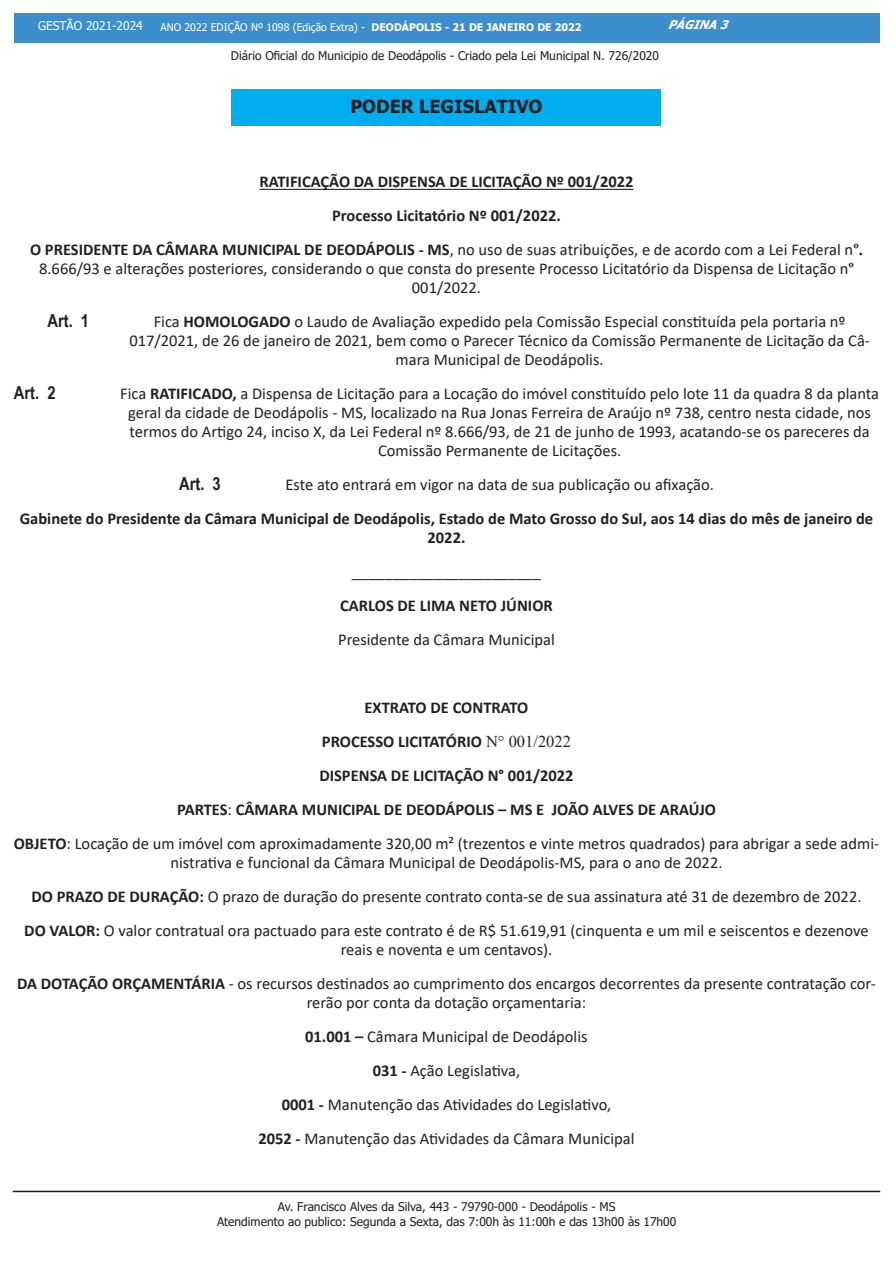
<style>
.page{position:relative;width:893px;height:1263px;background:#fff}
.page>*{position:absolute;margin:0;border:0;box-sizing:border-box;transform-origin:0 0}
.t1{font:700 18px "Tahoma";color:#231f20}
.t2{font:700 18px "Arial Narrow";color:#231f20}
.t3{font:16.5px/18.9px "Calibri";color:#231f20;text-align:center}
.t4{font:700 16.5px/18.9px "Calibri";color:#231f20;text-align:center}
.t5{font:12px/14.4px "Tahoma";color:#231f20;text-align:center}
.t6{font:12px "Tahoma";color:#fff}
.t7{font:italic 700 12px "Tahoma";color:#fff}
.t8{font:10.5px "Tahoma";color:#fff}
.s1{font-weight:700}
.s2{font-family:"Times New Roman";font-weight:700}
.s3{font-family:"Times New Roman";font-weight:400}
.s4{font-weight:400}
</style>
<div class="page">
<div style="left:14px;top:14px;width:865px;height:29px;background:#3c8ecc"></div>
<hr style="left:13px;top:1191px;width:867px;height:1px;background:#231f20">
<hr style="left:259px;top:189px;width:374px;height:1px;background:#231f20">
<div style="left:232px;top:90px;width:429px;height:36px;background:#00aeef"></div>
<p class="t6" style="left:38px;top:18px;width:106px">GESTÃO 2021-2024</p>
<p class="t8" style="left:161px;top:20px;width:423px">ANO 2022 EDIÇÃO Nº 1098 (Edição Extra) - <span class="s1">DEODÁPOLIS - 21 DE JANEIRO DE 2022</span></p>
<p class="t7" style="left:668px;top:16px;width:68px">PÁGINA3</p>
<p class="t5" style="left:231px;top:49px;width:430px">Diário Oficial do Municipio de Deodápolis - Criado pela Lei Municipal N. 726/2020</p>
<p class="t1" style="left:350px;top:94px;width:193px">PODER LEGISLATIVO</p>
<p class="t4" style="left:259px;top:172px;width:376px">RATIFICAÇÃO DA DISPENSA DE LICITAÇÃO Nº 001/2022</p>
<p class="t4" style="left:332px;top:206px;width:230px">Processo Licitatório Nº 001/2022.</p>
<p class="t3" style="left:30px;top:240px;width:834px"><span class="s1">O PRESIDENTE DA CÂMARA MUNICIPAL DE DEODÁPOLIS - MS</span>, no uso de suas atribuições, e de acordo com a Lei Federal n<span class="s2">º.<br></span>8.666/93 e alterações posteriores, considerando o que consta do presente Processo Licitatório da Dispensa de Licitação n<span class="s2">º<br></span>001/2022.</p>
<p class="t2" style="left:47px;top:307px;width:43px">Art. 1</p>
<p class="t3" style="left:129px;top:312px;width:742px">Fica <span class="s1">HOMOLOGADO</span> o Laudo de Avaliação expedido pela Comissão Especial constituída pela portaria nº<br>017/2021, de 26 de janeiro de 2021, bem como o Parecer Técnico da Comissão Permanente de Licitação da Câ&shy;mara Municipal de Deodápolis.</p>
<p class="t2" style="left:14px;top:379px;width:43px">Art. 2</p>
<p class="t3" style="left:120px;top:384px;width:760px">Fica <span class="s1">RATIFICADO,</span> a Dispensa de Licitação para a Locação do imóvel constituído pelo lote 11 da quadra 8 da planta geral da cidade de Deodápolis - MS, localizado na Rua Jonas Ferreira de Araújo nº 738, centro nesta cidade, nos termos do Artigo 24, inciso X, da Lei Federal nº 8.666/93, de 21 de junho de 1993, acatando-se os pareceres da Comissão Permanente de Licitações.</p>
<p class="t2" style="left:179px;top:470px;width:43px">Art. 3</p>
<p class="t3" style="left:285px;top:475px;width:430px">Este ato entrará em vigor na data de sua publicação ou afixação.</p>
<p class="t4" style="left:20px;top:509px;width:855px">Gabinete do Presidente da Câmara Municipal de Deodápolis, Estado de Mato Grosso do Sul, aos 14 dias do mês de janeiro de<br>2022.</p>
<p class="t3" style="left:352px;top:562px;width:190px">_______________________</p>
<p class="t4" style="left:340px;top:596px;width:214px">CARLOS DE LIMA NETO JÚNIOR</p>
<p class="t3" style="left:338px;top:630px;width:218px">Presidente da Câmara Municipal</p>
<p class="t4" style="left:365px;top:698px;width:165px">EXTRATO DE CONTRATO</p>
<p class="t4" style="left:322px;top:732px;width:251px">PROCESSO LICITATÓRIO <span class="s3">N° 001/2022</span></p>
<p class="t4" style="left:319px;top:766px;width:256px">DISPENSA DE LICITAÇÃO N° 001/2022</p>
<p class="t4" style="left:177px;top:800px;width:540px">PARTES<span class="s4">:</span> CÂMARA MUNICIPAL DE DEODÁPOLIS – MS E JOÃO ALVES DE ARAÚJO</p>
<p class="t3" style="left:14px;top:834px;width:867px"><span class="s1">OBJETO</span>: Locação de um imóvel com aproximadamente 320,00 m² (trezentos e vinte metros quadrados) para abrigar a sede admi&shy;nistrativa e funcional da Câmara Municipal de Deodápolis-MS, para o ano de 2022.</p>
<p class="t3" style="left:31px;top:886px;width:832px"><span class="s1">DO PRAZO DE DURAÇÃO:</span> O prazo de duração do presente contrato conta-se de sua assinatura até 31 de dezembro de 2022.</p>
<p class="t3" style="left:24px;top:920px;width:846px"><span class="s1">DO VALOR:</span> O valor contratual ora pactuado para este contrato é de R$ 51.619,91 (cinquenta e um mil e seiscentos e dezenove reais e noventa e um centavos).</p>
<p class="t3" style="left:17px;top:973px;width:860px"><span class="s1">DA DOTAÇÃO ORÇAMENTÁRIA</span> - os recursos destinados ao cumprimento dos encargos decorrentes da presente contratação cor&shy;rerão por conta da dotação orçamentaria:</p>
<p class="t3" style="left:305px;top:1026px;width:284px"><span class="s1">01.001 –</span> Câmara Municipal de Deodápolis</p>
<p class="t3" style="left:373px;top:1060px;width:149px"><span class="s1">031 -</span> Ação Legislativa,</p>
<p class="t3" style="left:282px;top:1094px;width:331px"><span class="s1">0001 -</span> Manutenção das Atividades do Legislativo,</p>
<p class="t3" style="left:258px;top:1128px;width:378px"><span class="s1">2052 -</span> Manutenção das Atividades da Câmara Municipal</p>
<p class="t5" style="left:217px;top:1200px;width:461px">Av. Francisco Alves da Silva, 443 - 79790-000 - Deodápolis - MS<br>Atendimento ao publico: Segunda a Sexta, das 7:00h às 11:00h e das 13h00 às 17h00</p>
</div>
